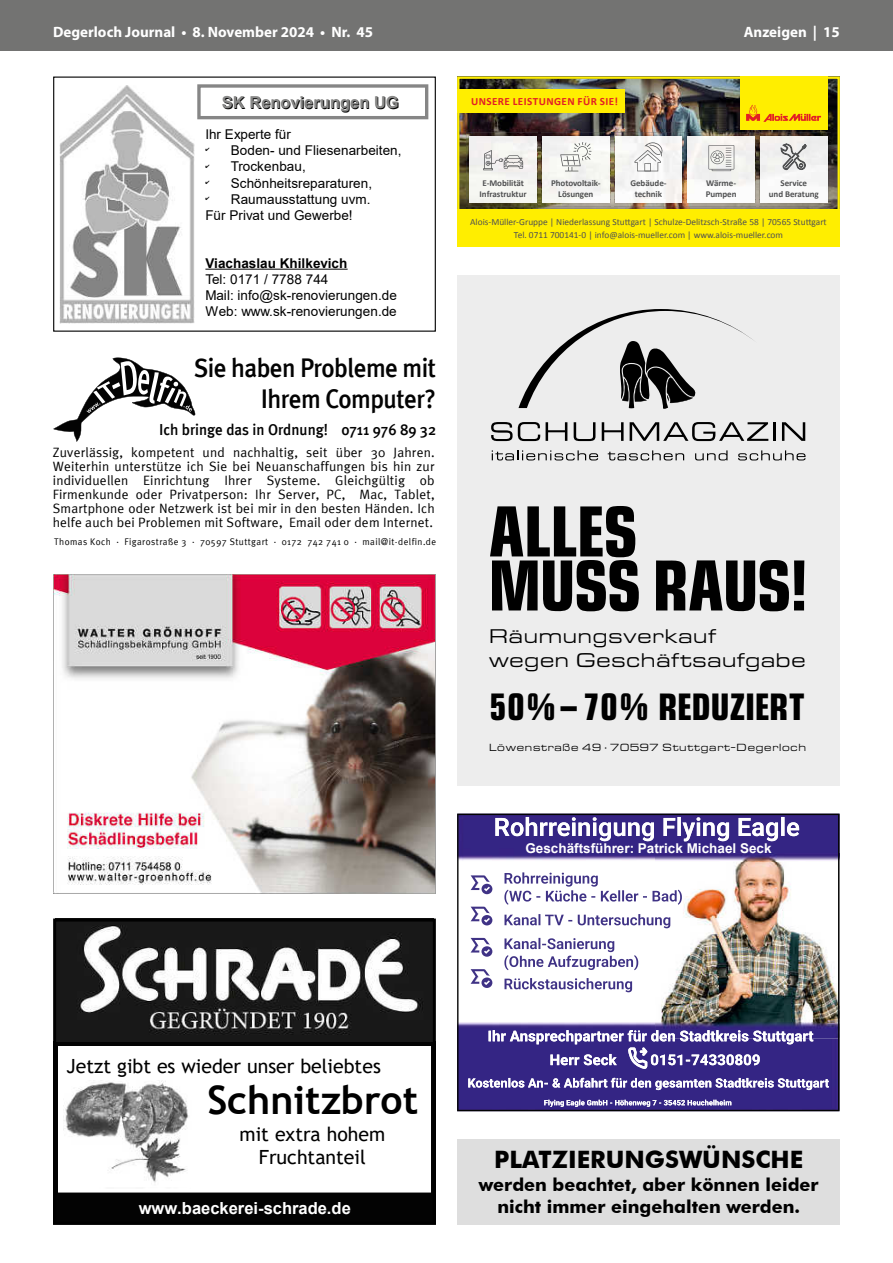
<style>
.page{position:relative;width:893px;height:1263px;background:#fff}
.page>*{position:absolute;margin:0;border:0;box-sizing:border-box;transform-origin:0 0}
.t1{font:700 70.8px/54px "Eurostile Condensed BQ";color:#000}
.t2{font:700 39.3px "Trebuchet MS";color:#000}
.t3{font:700 37.5px "Eurostile Condensed BQ";letter-spacing:.01em;color:#000}
.t4{font:500 26.4px/30.9px "Meta Plus";letter-spacing:-.025em;color:#030303;text-align:right;scale:.95 1}
.t5{font:700 24px "Futura BT";color:#000}
.t6{font:19.5px/22.8px "Trebuchet MS";color:#000;text-align:center}
.t7{font:expanded 19.5px/24px "Eurostile BQ";letter-spacing:.015em;color:#000}
.t8{font:700 18px/22.5px "Futura BT";color:#000;text-align:center}
.t9{font:700 16.65px "Arial";color:#fff}
.t10{font:700 16.5px "Arial";color:#000}
.t11{font:500 15.6px "Meta Plus";color:#030303;scale:.96 1}
.t12{font:700 15px "Myriad Pro";color:#fff}
.t13{font:13.5px/14px "Meta Plus Normal";letter-spacing:.015em;color:#030303;text-align:justify}
.t14{font:13.5px/16.2px "Arial";color:#000}
.t15{font:700 13.5px "Arial";color:#fff}
.t16{font:700 13.5px "Arial";color:#000}
.t17{font:700 11.1px "Calibri";letter-spacing:.04em;color:#e31f25}
.t18{font:expanded 10.2px "Eurostile BQ";letter-spacing:.045em;color:#000}
.t19{font:9.6px "Meta Plus Normal";letter-spacing:.05em;color:#030303}
.t20{font:9.3px/13.5px "Calibri";color:#505152;text-align:center}
.t21{font:700 9px/10.8px "Calibri";letter-spacing:-.005em;color:#505152;text-align:center}
</style>
<div class="page">
<div style="left:0;top:0;width:893px;height:51px;background:#737372"></div>
<svg style="left:53px;top:357px;width:142px;height:85px"></svg>
<img style="left:457px;top:77px;width:383px;height:170px">
<img style="left:466px;top:132px;width:365px;height:75px">
<div style="left:470px;top:136px;width:66px;height:67px;background:#f5f5f1"></div>
<svg style="left:483px;top:150px;width:40px;height:20px"></svg>
<img style="left:539px;top:132px;width:1px;height:67px">
<img style="left:543px;top:136px;width:66px;height:67px">
<svg style="left:560px;top:142px;width:31px;height:29px"></svg>
<div style="left:615px;top:136px;width:67px;height:67px;background:#f6f6f5"></div>
<svg style="left:635px;top:142px;width:28px;height:29px"></svg>
<img style="left:684px;top:132px;width:2px;height:67px">
<svg style="left:684px;top:199px;width:2px;height:8px"></svg>
<img style="left:688px;top:136px;width:66px;height:67px">
<img style="left:757px;top:132px;width:1px;height:67px">
<img style="left:760px;top:136px;width:67px;height:67px">
<svg style="left:781px;top:144px;width:25px;height:26px"></svg>
<svg style="left:708px;top:145px;width:26px;height:26px"></svg>
<div style="left:457px;top:90px;width:167px;height:23px;background:#fe0"></div>
<img style="left:839px;top:814px;width:1px;height:40px">
<svg style="left:839px;top:1022px;width:1px;height:16px"></svg>
<img style="left:457px;top:814px;width:382px;height:297px">
<img style="left:59px;top:86px;width:136px;height:237px">
<svg style="left:197px;top:84px;width:232px;height:36px"></svg>
<hr style="left:205px;top:269px;width:143px;height:1px;background:#000">
<div style="left:53px;top:77px;width:383px;height:255px;border:1px solid #000"></div>
<img style="left:53px;top:574px;width:383px;height:319px">
<svg style="left:57px;top:1041px;width:5px;height:4px"></svg>
<svg style="left:62px;top:1041px;width:369px;height:4px"></svg>
<div style="left:53px;top:1045px;width:5px;height:148px;background:#030303"></div>
<div style="left:431px;top:1045px;width:5px;height:148px;background:#030303"></div>
<img style="left:57px;top:922px;width:375px;height:119px">
<div style="left:54px;top:1194px;width:381px;height:29px;background:#030303"></div>
<div style="left:53px;top:1192px;width:383px;height:33px;border:3px solid #030303"></div>
<div style="left:53px;top:918px;width:383px;height:307px;border:3px solid #000"></div>
<img style="left:64px;top:1081px;width:125px;height:102px">
<div style="left:457px;top:275px;width:383px;height:510px;background:#ededed"></div>
<svg style="left:491px;top:422px;width:49px;height:19px"></svg>
<svg style="left:546px;top:422px;width:21px;height:19px"></svg>
<svg style="left:574px;top:422px;width:21px;height:19px"></svg>
<svg style="left:602px;top:422px;width:22px;height:19px"></svg>
<svg style="left:630px;top:422px;width:138px;height:19px"></svg>
<hr style="left:773px;top:422px;width:3px;height:19px;background:#000">
<svg style="left:782px;top:422px;width:23px;height:19px"></svg>
<svg style="left:492px;top:450px;width:106px;height:10px"></svg>
<svg style="left:608px;top:450px;width:76px;height:10px"></svg>
<svg style="left:695px;top:450px;width:32px;height:10px"></svg>
<svg style="left:738px;top:450px;width:67px;height:10px"></svg>
<svg style="left:518px;top:309px;width:235px;height:100px"></svg>
<div style="left:457px;top:1140px;width:383px;height:85px;background:#dedede"></div>
<p class="t12" style="left:53px;top:22px;width:321px">Degerloch Journal • 8. November 2024 • Nr. 45</p>
<p class="t12" style="left:744px;top:22px;width:97px">Anzeigen | 15</p>
<p class="t10" style="left:223px;top:97px;width:178px">SK Renovierungen UG</p>
<p class="t14" style="left:205px;top:127px;width:87px">Ihr Experte für</p>
<p class="t14" style="left:205px;top:144px;width:198px">✔ Boden- und Fliesenarbeiten,</p>
<p class="t14" style="left:205px;top:160px;width:102px">✔ Trockenbau,</p>
<p class="t14" style="left:205px;top:176px;width:168px">✔ Schönheitsreparaturen,</p>
<p class="t14" style="left:205px;top:192px;width:167px">✔ Raumausstattung uvm.<br>Für Privat und Gewerbe!</p>
<p class="t16" style="left:205px;top:258px;width:144px">Viachaslau Khilkevich</p>
<p class="t14" style="left:205px;top:272px;width:193px">Tel: 0171 / 7788 744<br>Mail: info@sk-renovierungen.de<br>Web: www.sk-renovierungen.de</p>
<h3 class="t4" style="left:194px;top:352px;width:256px">Sie haben Probleme mit<br>Ihrem Computer?</h3>
<p class="t13" style="left:53px;top:445px;width:383px">Zuverlässig, kompetent und nachhaltig, seit über 30 Jahren.<br>Weiterhin unterstütze ich Sie bei Neuanschaffungen bis hin zur individuellen Einrichtung Ihrer Systeme. Gleichgültig ob Firmenkunde oder Privatperson: Ihr Server, PC, Mac, Tablet, Smartphone oder Netzwerk ist bei mir in den besten Händen. Ich helfe auch bei Problemen mit Software, Email oder dem Internet.</p>
<p class="t11" style="left:159px;top:420px;width:290px">Ich bringe das in Ordnung! 0711 976 89 32</p>
<p class="t19" style="left:54px;top:536px;width:383px">Thomas Koch ∙ Figarostraße 3 ∙ 70597 Stuttgart ∙ 0172 742 741 0 ∙ mail@it-delfin.de</p>
<p class="t17" style="left:471px;top:94px;width:149px">UNSERE LEISTUNGEN FÜR SIE!</p>
<p class="t21" style="left:480px;top:177px;width:49px">E-Mobilität<br>Infrastruktur</p>
<p class="t21" style="left:551px;top:177px;width:51px">Photovoltaik-<br>Lösungen</p>
<p class="t21" style="left:630px;top:177px;width:38px">Gebäude&shy;technik</p>
<p class="t21" style="left:706px;top:177px;width:32px;text-align:left">Wärme-<br>Pumpen</p>
<p class="t21" style="left:769px;top:177px;width:52px">Service<br>und Beratung</p>
<p class="t20" style="left:470px;top:215px;width:358px">Alois-Müller-Gruppe | Niederlassung Stuttgart | Schulze-Delitzsch-Straße 58 | 70565 Stuttgart<br>Tel. 0711 700141-0 | info@alois-mueller.com | www.alois-mueller.com</p>
<h1 class="t1" style="left:489px;top:507px;width:319px">ALLES<br>MUSS RAUS!</h1>
<h3 class="t7" style="left:489px;top:625px;width:319px">Räumungsverkauf<br>wegen Geschäftsaufgabe</h3>
<h3 class="t3" style="left:489px;top:686px;width:317px">50%– 70% REDUZIERT</h3>
<p class="t18" style="left:489px;top:742px;width:319px">Löwenstraße 49 · 70597 Stuttgart-Degerloch</p>
<p class="t15" style="left:525px;top:839px;width:248px">Geschäftsführer: Patrick Michael Seck</p>
<h3 class="t6" style="left:67px;top:1054px;width:316px">Jetzt gibt es wieder unser beliebtes</h3>
<h2 class="t2" style="left:207px;top:1076px;width:212px">Schnitzbrot</h2>
<h3 class="t6" style="left:240px;top:1123px;width:147px">mit extra hohem<br>Fruchtanteil</h3>
<p class="t9" style="left:139px;top:1197px;width:214px">www.baeckerei-schrade.de</p>
<h3 class="t5" style="left:494px;top:1145px;width:311px">Platzierungswünsche</h3>
<h3 class="t8" style="left:479px;top:1173px;width:341px">werden beachtet, aber können leider nicht immer eingehalten werden.</h3>
</div>
